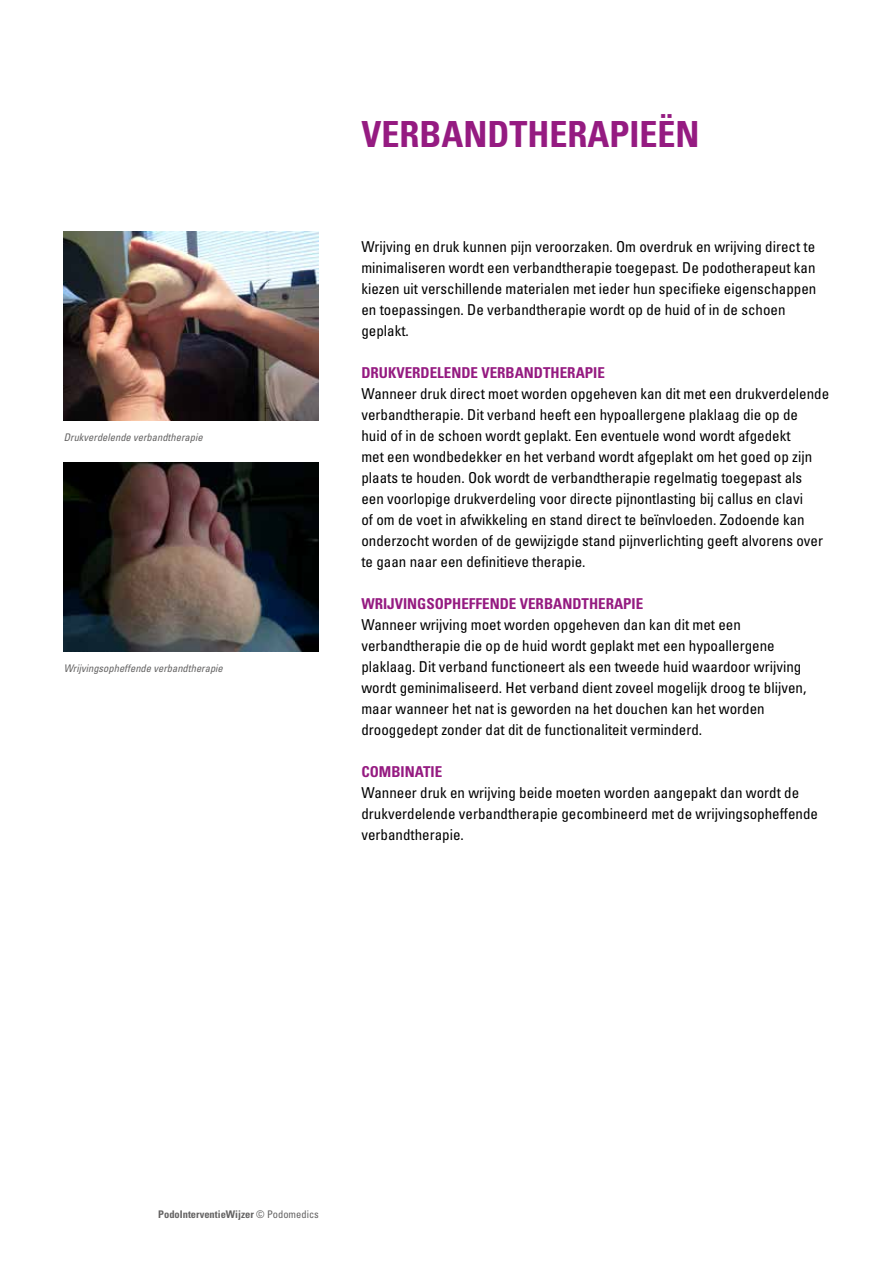
<style>
.page{position:relative;width:893px;height:1263px;background:#fff}
.page>*{position:absolute;margin:0;border:0;box-sizing:border-box;transform-origin:0 0}
.t1{font:700 condensed 36px "Univers LT Std";color:#951b81}
.t2{font:condensed 15px/21px "Univers LT Std";color:#000}
.t3{font:700 condensed 15px "Univers LT Std";color:#951b81}
.t4{font:italic condensed 10.5px "Univers LT Std";color:#646363}
.t5{font:700 condensed 10.5px "Univers LT Std";color:#646363}
.s1{font-weight:400}
</style>
<div class="page">
<img style="left:64px;top:231px;width:255px;height:189px">
<img style="left:64px;top:462px;width:255px;height:189px">
<p class="t4" style="left:64px;top:431px;width:140px">Drukverdelende verbandtherapie</p>
<p class="t4" style="left:64px;top:662px;width:161px">Wrijvingsopheffende verbandtherapie</p>
<h1 class="t1" style="left:361px;top:112px;width:340px">VERBANDTHERAPIEËN</h1>
<p class="t2" style="left:361px;top:236px;width:456px">Wrijving en druk kunnen pijn veroorzaken. Om overdruk en wrijving direct te minimaliseren wordt een verbandtherapie toegepast. De podotherapeut kan kiezen uit verschillende materialen met ieder hun specifieke eigenschappen en toepassingen. De verbandtherapie wordt op de huid of in de schoen geplakt.</p>
<p class="t3" style="left:361px;top:363px;width:245px">DRUKVERDELENDE VERBANDTHERAPIE</p>
<p class="t2" style="left:361px;top:383px;width:469px">Wanneer druk direct moet worden opgeheven kan dit met een drukverdelende verbandtherapie. Dit verband heeft een hypoallergene plaklaag die op de<br>huid of in de schoen wordt geplakt. Een eventuele wond wordt afgedekt<br>met een wondbedekker en het verband wordt afgeplakt om het goed op zijn plaats te houden. Ook wordt de verbandtherapie regelmatig toegepast als<br>een voorlopige drukverdeling voor directe pijnontlasting bij callus en clavi<br>of om de voet in afwikkeling en stand direct te beïnvloeden. Zodoende kan onderzocht worden of de gewijzigde stand pijnverlichting geeft alvorens over te gaan naar een definitieve therapie.</p>
<p class="t3" style="left:361px;top:594px;width:283px">WRIJVINGSOPHEFFENDE VERBANDTHERAPIE</p>
<p class="t2" style="left:361px;top:614px;width:446px">Wanneer wrijving moet worden opgeheven dan kan dit met een verbandtherapie die op de huid wordt geplakt met een hypoallergene plaklaag. Dit verband functioneert als een tweede huid waardoor wrijving wordt geminimaliseerd. Het verband dient zoveel mogelijk droog te blijven, maar wanneer het nat is geworden na het douchen kan het worden drooggedept zonder dat dit de functionaliteit verminderd.</p>
<p class="t3" style="left:361px;top:762px;width:82px">COMBINATIE</p>
<p class="t2" style="left:361px;top:782px;width:458px">Wanneer druk en wrijving beide moeten worden aangepakt dan wordt de drukverdelende verbandtherapie gecombineerd met de wrijvingsopheffende verbandtherapie.</p>
<p class="t5" style="left:158px;top:1208px;width:162px">PodoInterventieWijzer <span class="s1">© Podomedics</span></p>
</div>
